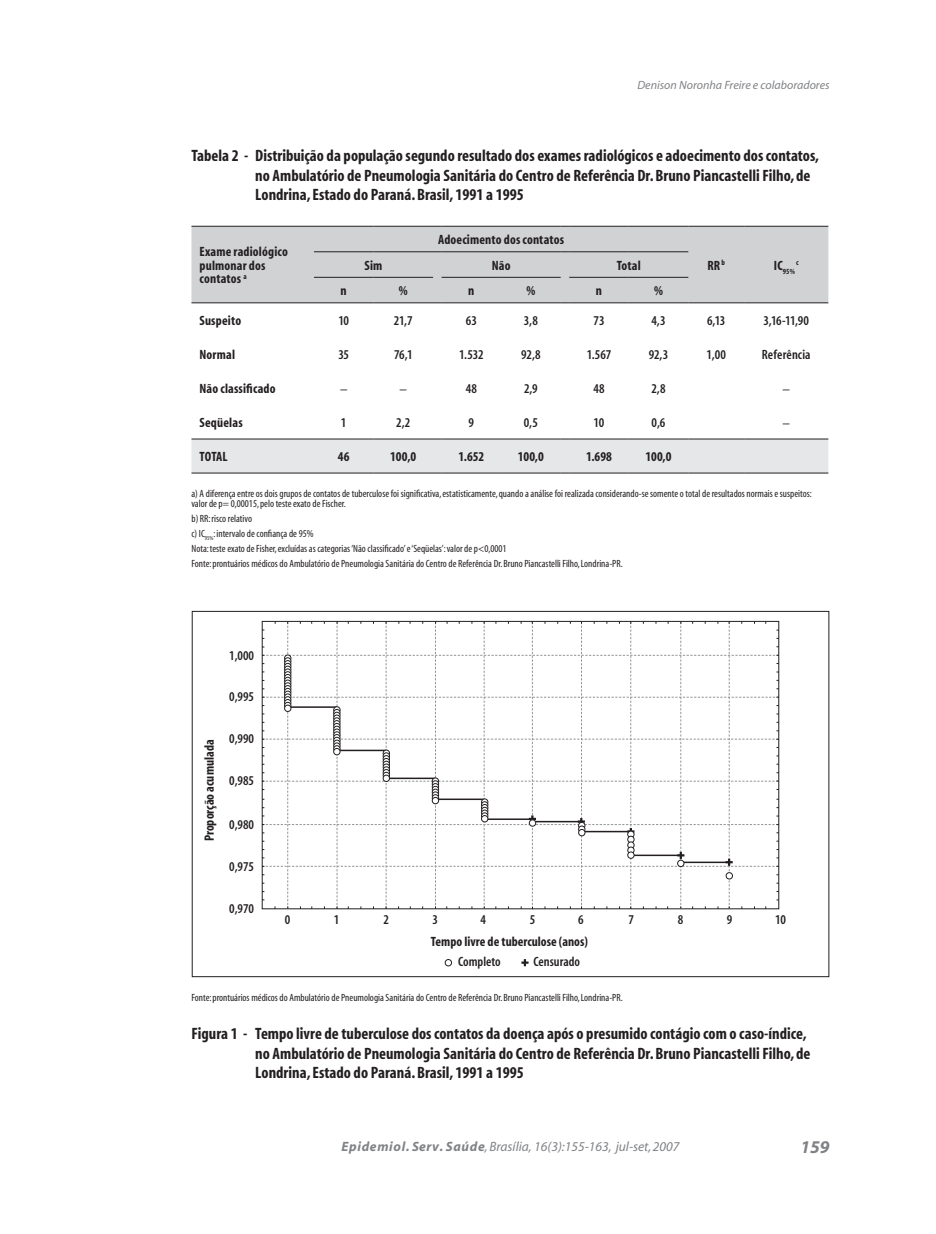
<style>
.page{position:relative;width:936px;height:1234px;background:#fff}
.page>*{position:absolute;margin:0;border:0;box-sizing:border-box;transform-origin:0 0}
.t1{font:italic 700 18px "Myriad";color:#808285}
.t2{font:700 condensed 16.5px/19.5px "Myriad";color:#231f20}
.t3{font:700 condensed 13.5px/13.5px "Myriad";letter-spacing:.01em;color:#231f20}
.t4{font:600 condensed 13.5px "Myriad";color:#231f20}
.t5{font:italic 13.5px "Myriad";color:#808285}
.t6{font:condensed 13.5px "Garamond";color:#231f20}
.t7{font:italic 12px "Myriad";color:#808285}
.t8{font:condensed 10.5px/14.7px "Myriad";color:#231f20}
.t9{font:700 condensed 7.8px "Myriad";color:#231f20}
.s1{font-weight:700}
</style>
<div class="page">
<div style="left:191px;top:227px;width:637px;height:75px;background:#d1d2d4"></div>
<hr style="left:191px;top:226px;width:123px;height:1px;background:#231f20">
<hr style="left:314px;top:226px;width:59px;height:1px;background:#231f20">
<hr style="left:373px;top:226px;width:60px;height:1px;background:#231f20">
<hr style="left:441px;top:226px;width:60px;height:1px;background:#231f20">
<hr style="left:501px;top:226px;width:59px;height:1px;background:#231f20">
<hr style="left:569px;top:226px;width:59px;height:1px;background:#231f20">
<hr style="left:628px;top:226px;width:60px;height:1px;background:#231f20">
<hr style="left:688px;top:226px;width:56px;height:1px;background:#231f20">
<hr style="left:744px;top:226px;width:84px;height:1px;background:#231f20">
<hr style="left:314px;top:302px;width:59px;height:1px;background:#231f20">
<hr style="left:373px;top:302px;width:60px;height:1px;background:#231f20">
<hr style="left:441px;top:302px;width:60px;height:1px;background:#231f20">
<hr style="left:501px;top:302px;width:59px;height:1px;background:#231f20">
<hr style="left:569px;top:302px;width:59px;height:1px;background:#231f20">
<hr style="left:628px;top:302px;width:60px;height:1px;background:#231f20">
<hr style="left:314px;top:277px;width:59px;height:1px;background:#231f20">
<hr style="left:373px;top:277px;width:60px;height:1px;background:#231f20">
<hr style="left:441px;top:277px;width:60px;height:1px;background:#231f20">
<hr style="left:501px;top:277px;width:59px;height:1px;background:#231f20">
<hr style="left:569px;top:277px;width:59px;height:1px;background:#231f20">
<hr style="left:628px;top:277px;width:60px;height:1px;background:#231f20">
<hr style="left:688px;top:302px;width:56px;height:1px;background:#231f20">
<hr style="left:744px;top:302px;width:84px;height:1px;background:#231f20">
<hr style="left:191px;top:302px;width:123px;height:1px;background:#231f20">
<hr style="left:314px;top:251px;width:59px;height:1px;background:#231f20">
<hr style="left:373px;top:251px;width:60px;height:1px;background:#231f20">
<hr style="left:441px;top:251px;width:60px;height:1px;background:#231f20">
<hr style="left:501px;top:251px;width:59px;height:1px;background:#231f20">
<hr style="left:569px;top:251px;width:59px;height:1px;background:#231f20">
<hr style="left:628px;top:251px;width:60px;height:1px;background:#231f20">
<svg style="left:191px;top:438px;width:637px;height:35px;background:#dfdfe1"></svg>
<hr style="left:569px;top:438px;width:59px;height:1px;background:#231f20">
<hr style="left:628px;top:438px;width:60px;height:1px;background:#231f20">
<hr style="left:688px;top:438px;width:56px;height:1px;background:#231f20">
<hr style="left:744px;top:438px;width:84px;height:1px;background:#231f20">
<svg style="left:262px;top:621px;width:516px;height:288px"></svg>
<div style="left:529px;top:819px;width:6px;height:7px;background:#fff;border-radius:50%"></div>
<div style="left:529px;top:819px;width:7px;height:7px;border:1px solid #231f20;border-radius:50%"></div>
<svg style="left:521px;top:959px;width:7px;height:7px"></svg>
<div style="left:445px;top:958px;width:7px;height:8px;border:1px solid #231f20;border-radius:50%"></div>
<p class="t7" style="left:637px;top:79px;width:194px">Denison Noronha Freire e colaboradores</p>
<p class="t2" style="left:255px;top:147px;width:565px;text-indent:-64px">Tabela 2 - Distribuição da população segundo resultado dos exames radiológicos e adoecimento dos contatos, no Ambulatório de Pneumologia Sanitária do Centro de Referência Dr. Bruno Piancastelli Filho, de<br>Londrina, Estado do Paraná. Brasil, 1991 a 1995</p>
<p class="t3" style="left:199px;top:245px;width:90px">Exame radiológico pulmonar dos contatos <sup>a</sup></p>
<p class="t3" style="left:438px;top:233px;width:127px">Adoecimento dos contatos</p>
<p class="t3" style="left:364px;top:259px;width:19px">Sim</p>
<p class="t3" style="left:492px;top:259px;width:20px">Não</p>
<p class="t3" style="left:616px;top:259px;width:26px">Total</p>
<p class="t3" style="left:340px;top:284px;width:8px">n</p>
<p class="t3" style="left:399px;top:284px;width:10px">%</p>
<p class="t3" style="left:468px;top:284px;width:8px">n</p>
<p class="t3" style="left:526px;top:284px;width:10px">%</p>
<p class="t3" style="left:596px;top:284px;width:8px">n</p>
<p class="t3" style="left:654px;top:284px;width:10px">%</p>
<p class="t3" style="left:707px;top:259px;width:19px">RR <sup>b</sup></p>
<p class="t9" style="left:773px;top:267px;width:22px"><sup>IC</sup>95%</p>
<p class="t9" style="left:796px;top:258px;width:4px">c</p>
<p class="t3" style="left:199px;top:314px;width:43px">Suspeito</p>
<p class="t4" style="left:338px;top:314px;width:12px">10</p>
<p class="t4" style="left:394px;top:314px;width:20px">21,7</p>
<p class="t4" style="left:466px;top:314px;width:13px">63</p>
<p class="t4" style="left:524px;top:314px;width:15px">3,8</p>
<p class="t4" style="left:593px;top:314px;width:13px">73</p>
<p class="t4" style="left:651px;top:314px;width:16px">4,3</p>
<p class="t4" style="left:707px;top:314px;width:20px">6,13</p>
<p class="t4" style="left:763px;top:314px;width:47px">3,16-11,90</p>
<p class="t3" style="left:199px;top:348px;width:37px">Normal</p>
<p class="t4" style="left:338px;top:348px;width:12px">35</p>
<p class="t4" style="left:394px;top:348px;width:20px">76,1</p>
<p class="t4" style="left:459px;top:348px;width:26px">1.532</p>
<p class="t4" style="left:521px;top:348px;width:21px">92,8</p>
<p class="t4" style="left:586px;top:348px;width:26px">1.567</p>
<p class="t4" style="left:648px;top:348px;width:21px">92,3</p>
<p class="t4" style="left:706px;top:348px;width:21px">1,00</p>
<p class="t4" style="left:761px;top:348px;width:50px">Referência</p>
<p class="t3" style="left:199px;top:382px;width:77px">Não classificado</p>
<p class="t6" style="left:340px;top:381px;width:8px">–</p>
<p class="t6" style="left:400px;top:381px;width:8px">–</p>
<p class="t4" style="left:465px;top:382px;width:13px">48</p>
<p class="t4" style="left:524px;top:382px;width:15px">2,9</p>
<p class="t4" style="left:593px;top:382px;width:13px">48</p>
<p class="t4" style="left:651px;top:382px;width:16px">2,8</p>
<p class="t6" style="left:782px;top:381px;width:8px">–</p>
<p class="t3" style="left:199px;top:416px;width:45px">Seqüelas</p>
<p class="t4" style="left:341px;top:415px;width:7px">1</p>
<p class="t4" style="left:396px;top:415px;width:16px">2,2</p>
<p class="t4" style="left:468px;top:415px;width:7px">9</p>
<p class="t4" style="left:524px;top:415px;width:15px">0,5</p>
<p class="t4" style="left:593px;top:415px;width:12px">10</p>
<p class="t4" style="left:651px;top:415px;width:15px">0,6</p>
<p class="t6" style="left:782px;top:415px;width:8px">–</p>
<p class="t3" style="left:199px;top:450px;width:30px">TOTAL</p>
<p class="t3" style="left:338px;top:450px;width:13px">46</p>
<p class="t3" style="left:390px;top:450px;width:27px">100,0</p>
<p class="t3" style="left:458px;top:450px;width:27px">1.652</p>
<p class="t3" style="left:518px;top:450px;width:27px">100,0</p>
<p class="t3" style="left:586px;top:450px;width:27px">1.698</p>
<p class="t3" style="left:645px;top:450px;width:27px">100,0</p>
<p class="t8" style="left:191px;top:488px;width:621px;line-height:10.5px">a) A diferença entre os dois grupos de contatos de tuberculose foi significativa, estatisticamente, quando a análise foi realizada considerando-se somente o total de resultados normais e suspeitos: valor de p= 0,00015, pelo teste exato de Fischer.</p>
<p class="t8" style="left:191px;top:511px;width:433px">b) RR: risco relativo<br>c) IC<sub>95%</sub>: intervalo de confiança de 95%<br>Nota: teste exato de Fisher, excluídas as categorias ‘Não classificado’ e ‘Seqüelas’: valor de p&lt;0,0001<br>Fonte: prontuários médicos do Ambulatório de Pneumologia Sanitária do Centro de Referência Dr. Bruno Piancastelli Filho, Londrina-PR.</p>
<p class="t3" style="left:203px;top:841px;width:103px;rotate:-90deg">Proporção acumulada</p>
<p class="t4" style="left:229px;top:648px;width:26px">1,000</p>
<p class="t4" style="left:229px;top:690px;width:26px">0,995</p>
<p class="t4" style="left:229px;top:732px;width:26px">0,990</p>
<p class="t4" style="left:229px;top:774px;width:26px">0,985</p>
<p class="t4" style="left:229px;top:817px;width:26px">0,980</p>
<p class="t4" style="left:229px;top:859px;width:26px">0,975</p>
<p class="t4" style="left:229px;top:901px;width:26px">0,970</p>
<p class="t4" style="left:285px;top:912px;width:7px">0</p>
<p class="t4" style="left:333px;top:912px;width:7px">1</p>
<p class="t4" style="left:383px;top:912px;width:7px">2</p>
<p class="t4" style="left:432px;top:912px;width:7px">3</p>
<p class="t4" style="left:480px;top:912px;width:7px">4</p>
<p class="t4" style="left:529px;top:912px;width:7px">5</p>
<p class="t4" style="left:578px;top:912px;width:7px">6</p>
<p class="t4" style="left:628px;top:912px;width:7px">7</p>
<p class="t4" style="left:677px;top:912px;width:7px">8</p>
<p class="t4" style="left:726px;top:912px;width:7px">9</p>
<p class="t4" style="left:775px;top:912px;width:13px">10</p>
<p class="t3" style="left:431px;top:935px;width:158px">Tempo livre de tuberculose (anos)</p>
<p class="t4" style="left:458px;top:954px;width:44px">Completo</p>
<p class="t4" style="left:533px;top:954px;width:48px">Censurado</p>
<p class="t8" style="left:191px;top:989px;width:433px">Fonte: prontuários médicos do Ambulatório de Pneumologia Sanitária do Centro de Referência Dr. Bruno Piancastelli Filho, Londrina-PR.</p>
<p class="t2" style="left:255px;top:1024px;width:556px;text-indent:-64px">Figura 1 - Tempo livre de tuberculose dos contatos da doença após o presumido contágio com o caso-índice, no Ambulatório de Pneumologia Sanitária do Centro de Referência Dr. Bruno Piancastelli Filho, de<br>Londrina, Estado do Paraná. Brasil, 1991 a 1995</p>
<p class="t5" style="left:341px;top:1138px;width:339px"><span class="s1">Epidemiol. Serv. Saúde</span>, Brasília, 16(3):155-163, jul-set, 2007</p>
<h1 class="t1" style="left:800px;top:1137px;width:31px">159</h1>
</div>
